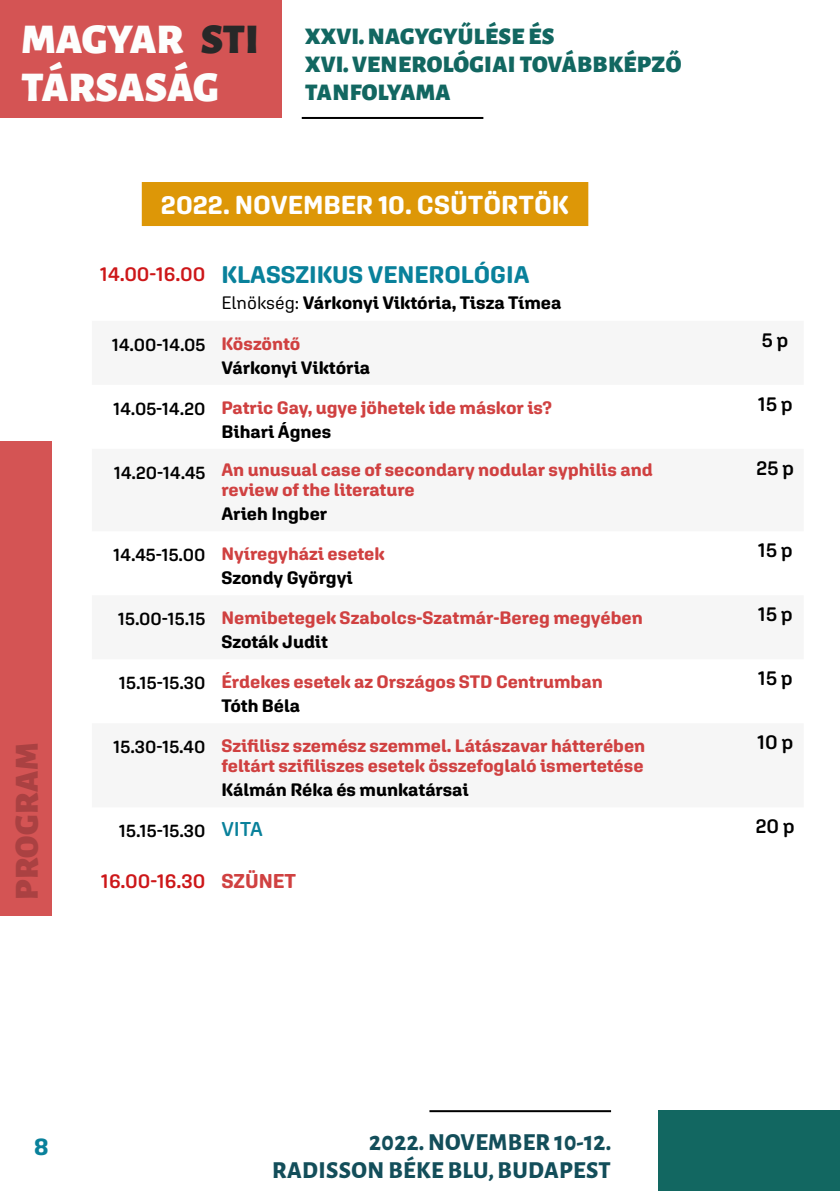
<style>
.page{position:relative;width:840px;height:1191px;background:#fff}
.page>*{position:absolute;margin:0;border:0;box-sizing:border-box;transform-origin:0 0}
.t1{font:900 42.6px/48.6px "Alegreya Sans";color:#fdfefd}
.t2{font:900 34px "Alegreya Sans";letter-spacing:.015em;color:#aa4142}
.t3{font:700 26px "Aglet Sans";color:#fff}
.t4{font:900 24px/28px "Alegreya Sans";letter-spacing:.015em;color:#126761}
.t5{font:800 24px/28px "Alegreya Sans";letter-spacing:.015em;color:#134e5a;text-align:right}
.t6{font:700 24px "Aglet Sans";color:#09819b}
.t7{font:600 20px "Aglet Sans";color:#000}
.t8{font:600 20px "Aglet Sans";color:#cd1719}
.t9{font:700 18px/24px "Aglet Sans";color:#d04141}
.t10{font:700 18px/23px "Aglet Sans";color:#000}
.t11{font:600 18px "Aglet Sans";color:#000}
.s1{color:#282828}
.s2{font-weight:600;font-size:20px;color:#cd1719}
.s3{font-weight:400}
.s4{font-weight:600}
.s5{color:#d04141}
.s6{font-weight:600;color:#000}
.s7{color:#000}
.s8{font-size:20px;color:#09819b}
.s9{font-weight:700;color:#d04141}
</style>
<div class="page">
<hr style="left:301px;top:117px;width:182px;height:2px;background:#000">
<hr style="left:429px;top:1110px;width:181px;height:2px;background:#000">
<div style="left:658px;top:1110px;width:181px;height:81px;background:#126761"></div>
<hr style="left:839px;top:1110px;width:1px;height:81px;background:#126761">
<div style="left:0;top:0;width:282px;height:118px;background:#d45454"></div>
<div style="left:142px;top:182px;width:446px;height:44px;background:#dd9707"></div>
<div style="left:0;top:441px;width:52px;height:475px;background:#d45454"></div>
<h1 class="t1" style="left:21px;top:11px;width:239px">MAGYAR <span class="s1">STI<br></span>TÁRSASÁG</h1>
<h3 class="t4" style="left:305px;top:20px;width:377px">XXVI. NAGYGYŰLÉSE ÉS<br>XVI. VENEROLÓGIAI TOVÁBBKÉPZŐ<br>TANFOLYAMA</h3>
<h3 class="t3" style="left:161px;top:189px;width:409px">2022. NOVEMBER 10. CSÜTÖRTÖK</h3>
<h2 class="t2" style="left:0;top:900px;width:159px;rotate:-90deg">PROGRAM</h2>
<h3 class="t6" style="left:100px;top:261px;width:431px"><span class="s2">14.00-16.00</span> KLASSZIKUS VENEROLÓGIA</h3>
<p class="t10" style="left:221px;top:291px;width:341px"><span class="s3">Elnökség:</span> Várkonyi Viktória, Tisza Tímea</p>
<p class="t10" style="left:221px;top:332px;width:150px;text-indent:-109px"><span class="s4">14.00-14.05</span> <span class="s5">Köszöntő<br></span>Várkonyi Viktória</p>
<p class="t7" style="left:761px;top:328px;width:28px">5 p</p>
<p class="t9" style="left:221px;top:395px;width:332px;text-indent:-108px"><span class="s6">14.05-14.20</span> Patric Gay, ugye jöhetek ide máskor is?<br><span class="s7">Bihari Ágnes</span></p>
<p class="t7" style="left:757px;top:392px;width:36px">15 p</p>
<p class="t9" style="left:221px;top:459px;width:432px;line-height:20px;text-indent:-107px"><span class="s6">14.20-14.45</span> An unusual case of secondary nodular syphilis and review of the literature</p>
<p class="t10" style="left:221px;top:502px;width:107px">Arieh Ingber</p>
<p class="t7" style="left:756px;top:456px;width:39px">25 p</p>
<p class="t9" style="left:221px;top:541px;width:165px;text-indent:-108px"><span class="s6">14.45-15.00</span> Nyíregyházi esetek<br><span class="s7">Szondy Györgyi</span></p>
<p class="t7" style="left:757px;top:538px;width:36px">15 p</p>
<p class="t9" style="left:221px;top:605px;width:423px;text-indent:-103px"><span class="s6">15.00-15.15</span> Nemibetegek Szabolcs-Szatmár-Bereg megyében<br><span class="s7">Szoták Judit</span></p>
<p class="t7" style="left:757px;top:602px;width:36px">15 p</p>
<p class="t9" style="left:221px;top:669px;width:382px;text-indent:-102px"><span class="s6">15.15-15.30</span> Érdekes esetek az Országos STD Centrumban<br><span class="s7">Tóth Béla</span></p>
<p class="t7" style="left:757px;top:666px;width:36px">15 p</p>
<p class="t9" style="left:113px;top:735px;width:533px;line-height:20px;text-align:right"><span class="s6">15.30-15.40</span> Szifilisz szemész szemmel. Látászavar hátterében feltárt szifiliszes esetek összefoglaló ismertetése</p>
<p class="t10" style="left:221px;top:778px;width:249px">Kálmán Réka és munkatársai</p>
<p class="t7" style="left:756px;top:730px;width:38px">10 p</p>
<p class="t11" style="left:119px;top:820px;width:145px">15.15-15.30 <span class="s8">VITA</span></p>
<p class="t7" style="left:755px;top:814px;width:41px">20 p</p>
<p class="t8" style="left:101px;top:868px;width:197px">16.00-16.30 <span class="s9">SZÜNET</span></p>
<h3 class="t6" style="left:34px;top:1132px;width:16px">8</h3>
<h3 class="t5" style="left:272px;top:1126px;width:340px">2022. NOVEMBER 10-12.<br>RADISSON BÉKE BLU, BUDAPEST</h3>
</div>
